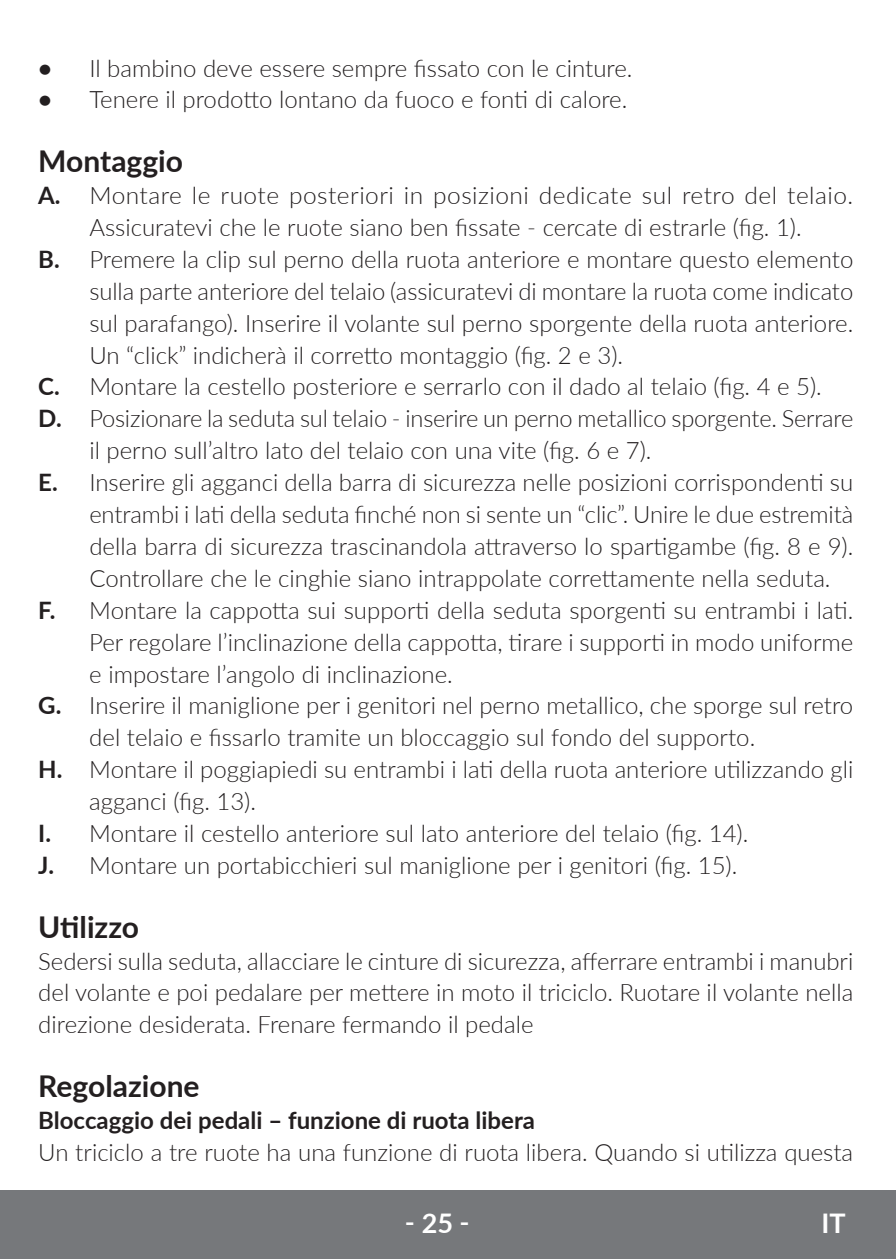
<style>
.page{position:relative;width:896px;height:1259px;background:#fff}
.page>*{position:absolute;margin:0;border:0;box-sizing:border-box;transform-origin:0 0}
.t1{font:700 30px "Lato";color:#231f20}
.t2{font:700 27px "Lato";color:#fff}
.t3{font:300 24px/31.8px "Lato";color:#231f20;text-align:justify}
.t4{font:300 24px "Lato";letter-spacing:.02em;color:#231f20}
.t5{font:700 24px "Lato";color:#231f20}
.s1{font-weight:700}
</style>
<div class="page">
<div style="left:0;top:1190px;width:895px;height:69px;background:#76787b"></div>
<p class="t3" style="left:38px;top:51px;width:595px"><span class="s1">•</span> Il bambino deve essere sempre fissato con le cinture.</p>
<p class="t3" style="left:38px;top:83px;width:590px"><span class="s1">•</span> Tenere il prodotto lontano da fuoco e fonti di calore.</p>
<p class="t1" style="left:38px;top:145px;width:146px">Montaggio</p>
<p class="t4" style="left:38px;top:179px;width:816px"><span class="s1">A.</span> Montare le ruote posteriori in posizioni dedicate sul retro del telaio.</p>
<p class="t3" style="left:89px;top:211px;width:713px">Assicuratevi che le ruote siano ben fissate - cercate di estrarle (fig. 1).</p>
<p class="t3" style="left:38px;top:242px;width:816px"><span class="s1">B.</span> Premere la clip sul perno della ruota anteriore e montare questo elemento</p>
<p class="t3" style="left:89px;top:274px;width:765px">sulla parte anteriore del telaio (assicuratevi di montare la ruota come indicato</p>
<p class="t3" style="left:89px;top:306px;width:765px">sul parafango). Inserire il volante sul perno sporgente della ruota anteriore.</p>
<p class="t3" style="left:89px;top:338px;width:535px">Un “click” indicherà il corretto montaggio (fig. 2 e 3).</p>
<p class="t3" style="left:38px;top:370px;width:785px"><span class="s1">C.</span> Montare la cestello posteriore e serrarlo con il dado al telaio (fig. 4 e 5).</p>
<p class="t3" style="left:38px;top:402px;width:816px"><span class="s1">D.</span> Posizionare la seduta sul telaio - inserire un perno metallico sporgente. Serrare</p>
<p class="t3" style="left:89px;top:434px;width:563px">il perno sull’altro lato del telaio con una vite (fig. 6 e 7).</p>
<p class="t3" style="left:38px;top:466px;width:816px"><span class="s1">E.</span> Inserire gli agganci della barra di sicurezza nelle posizioni corrispondenti su</p>
<p class="t3" style="left:89px;top:498px;width:765px">entrambi i lati della seduta finché non si sente un “clic”. Unire le due estremità</p>
<p class="t3" style="left:89px;top:529px;width:765px">della barra di sicurezza trascinandola attraverso lo spartigambe (fig. 8 e 9).</p>
<p class="t3" style="left:89px;top:561px;width:742px">Controllare che le cinghie siano intrappolate correttamente nella seduta.</p>
<p class="t3" style="left:38px;top:593px;width:816px"><span class="s1">F.</span> Montare la cappotta sui supporti della seduta sporgenti su entrambi i lati.</p>
<p class="t3" style="left:89px;top:625px;width:765px">Per regolare l’inclinazione della cappotta, tirare i supporti in modo uniforme</p>
<p class="t3" style="left:89px;top:657px;width:365px">e impostare l’angolo di inclinazione.</p>
<p class="t3" style="left:38px;top:689px;width:816px"><span class="s1">G.</span> Inserire il maniglione per i genitori nel perno metallico, che sporge sul retro</p>
<p class="t3" style="left:89px;top:721px;width:667px">del telaio e fissarlo tramite un bloccaggio sul fondo del supporto.</p>
<p class="t3" style="left:38px;top:753px;width:816px"><span class="s1">H.</span> Montare il poggiapiedi su entrambi i lati della ruota anteriore utilizzando gli</p>
<p class="t3" style="left:89px;top:785px;width:168px">agganci (fig. 13).</p>
<p class="t3" style="left:38px;top:817px;width:711px"><span class="s1">I.</span> Montare il cestello anteriore sul lato anteriore del telaio (fig. 14).</p>
<p class="t3" style="left:38px;top:848px;width:700px"><span class="s1">J.</span> Montare un portabicchieri sul maniglione per i genitori (fig. 15).</p>
<p class="t1" style="left:38px;top:905px;width:102px">Utilizzo</p>
<p class="t3" style="left:38px;top:944px;width:816px">Sedersi sulla seduta, allacciare le cinture di sicurezza, afferrare entrambi i manubri del volante e poi pedalare per mettere in moto il triciclo. Ruotare il volante nella direzione desiderata. Frenare fermando il pedale</p>
<p class="t1" style="left:38px;top:1070px;width:163px">Regolazione</p>
<p class="t5" style="left:38px;top:1107px;width:498px">Bloccaggio dei pedali – funzione di ruota libera</p>
<p class="t3" style="left:38px;top:1135px;width:816px">Un triciclo a tre ruote ha una funzione di ruota libera. Quando si utilizza questa</p>
<p class="t2" style="left:405px;top:1203px;width:66px">‑ 25 ‑</p>
<p class="t2" style="left:821px;top:1207px;width:26px">IT</p>
</div>
